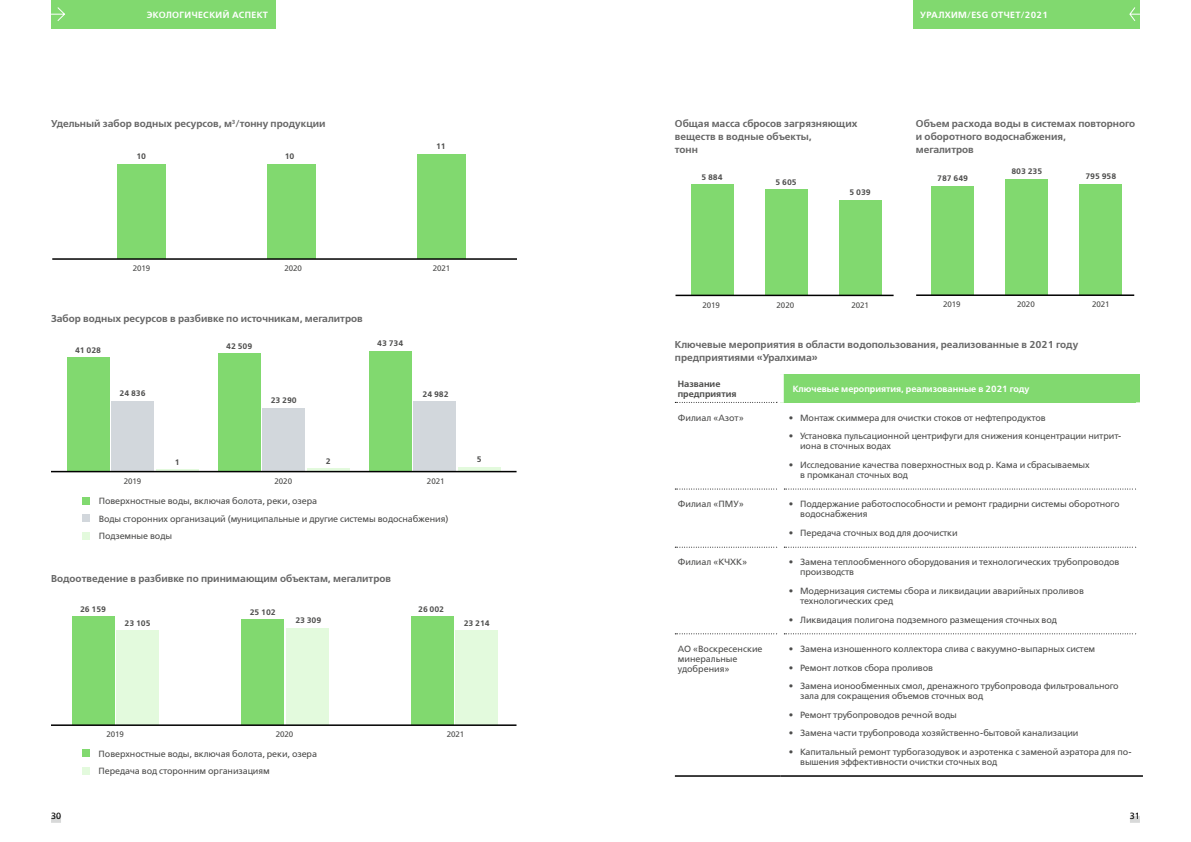
<style>
.page{position:relative;width:1191px;height:842px;background:#fff}
.page>*{position:absolute;margin:0;border:0;box-sizing:border-box;transform-origin:0 0}
.t1{font:600 10px/13px "Free Set";color:#676767}
.t2{font:9px/10px "Free Set";letter-spacing:-.01em;color:#4d4d4c}
.t3{font:600 9px "Free Set";color:#fff}
.t4{font:600 9px "Free Set";letter-spacing:.04em;color:#fff}
.t5{font:600 9px/10px "Free Set";color:#4d4d4c}
.t6{font:9px "Free Set";color:#000}
.t7{font:600 8px "Free Set";letter-spacing:-.01em;color:#4d4d4c}
.t8{font:8px "Free Set";letter-spacing:-.01em;color:#4d4d4c}
</style>
<div class="page">
<div style="left:51px;top:0;width:224px;height:28px;background:#81d96f"></div>
<svg style="left:51px;top:7px;width:14px;height:14px"></svg>
<div style="left:913px;top:0;width:227px;height:28px;background:#81d96f"></div>
<svg style="left:1129px;top:7px;width:11px;height:14px"></svg>
<div style="left:51px;top:816px;width:10px;height:7px;background:#d8d9d9"></div>
<div style="left:1130px;top:816px;width:10px;height:7px;background:#d8d9d9"></div>
<div style="left:117px;top:164px;width:49px;height:94px;background:#81d96f"></div>
<div style="left:267px;top:164px;width:49px;height:94px;background:#81d96f"></div>
<div style="left:417px;top:154px;width:49px;height:104px;background:#81d96f"></div>
<hr style="left:52px;top:258px;width:464px;height:2px;background:#000">
<div style="left:691px;top:184px;width:42px;height:111px;background:#81d96f"></div>
<div style="left:765px;top:189px;width:42px;height:106px;background:#81d96f"></div>
<div style="left:839px;top:200px;width:42px;height:95px;background:#81d96f"></div>
<hr style="left:675px;top:295px;width:218px;height:1px;background:#000">
<div style="left:931px;top:186px;width:43px;height:108px;background:#81d96f"></div>
<div style="left:1005px;top:179px;width:43px;height:115px;background:#81d96f"></div>
<div style="left:1079px;top:184px;width:43px;height:110px;background:#81d96f"></div>
<hr style="left:916px;top:294px;width:218px;height:2px;background:#000">
<div style="left:67px;top:358px;width:42px;height:113px;background:#81d96f"></div>
<div style="left:111px;top:401px;width:43px;height:70px;background:#d2d7dc"></div>
<hr style="left:156px;top:470px;width:42px;height:1px;background:#e3fadd">
<div style="left:218px;top:353px;width:42px;height:118px;background:#81d96f"></div>
<div style="left:262px;top:408px;width:43px;height:63px;background:#d2d7dc"></div>
<hr style="left:307px;top:468px;width:42px;height:3px;background:#e3fadd">
<div style="left:369px;top:351px;width:42px;height:120px;background:#81d96f"></div>
<div style="left:413px;top:401px;width:43px;height:70px;background:#d2d7dc"></div>
<svg style="left:458px;top:467px;width:42px;height:4px"></svg>
<div style="left:83px;top:497px;width:7px;height:7px;background:#81d96f"></div>
<div style="left:83px;top:514px;width:7px;height:8px;background:#d2d7dc"></div>
<div style="left:83px;top:532px;width:7px;height:7px;background:#e3fadd"></div>
<hr style="left:51px;top:471px;width:465px;height:1px;background:#000">
<div style="left:72px;top:616px;width:42px;height:109px;background:#81d96f"></div>
<div style="left:116px;top:630px;width:43px;height:95px;background:#e3fadd"></div>
<div style="left:241px;top:619px;width:43px;height:106px;background:#81d96f"></div>
<div style="left:286px;top:628px;width:42px;height:97px;background:#e3fadd"></div>
<div style="left:411px;top:616px;width:42px;height:109px;background:#81d96f"></div>
<div style="left:455px;top:630px;width:43px;height:95px;background:#e3fadd"></div>
<div style="left:83px;top:750px;width:7px;height:7px;background:#81d96f"></div>
<div style="left:83px;top:767px;width:7px;height:7px;background:#e3fadd"></div>
<hr style="left:51px;top:724px;width:465px;height:2px;background:#000">
<div style="left:780px;top:374px;width:359px;height:28px;background:#81d96f"></div>
<svg style="left:675px;top:489px;width:100px;height:1px"></svg>
<svg style="left:784px;top:489px;width:352px;height:1px"></svg>
<svg style="left:675px;top:547px;width:100px;height:1px"></svg>
<svg style="left:784px;top:547px;width:352px;height:1px"></svg>
<svg style="left:675px;top:633px;width:100px;height:1px"></svg>
<svg style="left:784px;top:633px;width:352px;height:1px"></svg>
<div style="left:776px;top:374px;width:7px;height:28px;background:#fff"></div>
<svg style="left:675px;top:402px;width:100px;height:1px"></svg>
<hr style="left:675px;top:775px;width:105px;height:2px;background:#000">
<hr style="left:780px;top:775px;width:363px;height:2px;background:#000">
<p class="t4" style="left:147px;top:9px;width:123px">ЭКОЛОГИЧЕСКИЙ АСПЕКТ</p>
<p class="t4" style="left:920px;top:9px;width:129px">УРАЛХИМ/ESG ОТЧЕТ/2021</p>
<p class="t1" style="left:51px;top:117px;width:276px">Удельный забор водных ресурсов, м<sup>3</sup>/тонну продукции</p>
<p class="t1" style="left:675px;top:117px;width:184px">Общая масса сбросов загрязняющих веществ в водные объекты,<br>тонн</p>
<p class="t7" style="left:436px;top:141px;width:11px">11</p>
<p class="t7" style="left:136px;top:151px;width:11px">10</p>
<p class="t7" style="left:285px;top:151px;width:11px">10</p>
<p class="t8" style="left:133px;top:263px;width:19px">2019</p>
<p class="t8" style="left:284px;top:263px;width:19px">2020</p>
<p class="t8" style="left:433px;top:263px;width:19px">2021</p>
<p class="t1" style="left:51px;top:312px;width:313px">Забор водных ресурсов в разбивке по источникам, мегалитров</p>
<p class="t7" style="left:701px;top:172px;width:23px">5 884</p>
<p class="t7" style="left:775px;top:177px;width:23px">5 605</p>
<p class="t7" style="left:849px;top:187px;width:23px">5 039</p>
<p class="t8" style="left:702px;top:300px;width:19px">2019</p>
<p class="t8" style="left:776px;top:300px;width:19px">2020</p>
<p class="t8" style="left:851px;top:300px;width:19px">2021</p>
<p class="t1" style="left:916px;top:117px;width:221px">Объем расхода воды в системах повторного и оборотного водоснабжения,<br>мегалитров</p>
<p class="t7" style="left:937px;top:173px;width:32px">787 649</p>
<p class="t7" style="left:1011px;top:166px;width:32px">803 235</p>
<p class="t7" style="left:1085px;top:171px;width:32px">795 958</p>
<p class="t8" style="left:943px;top:299px;width:19px">2019</p>
<p class="t8" style="left:1017px;top:299px;width:19px">2020</p>
<p class="t8" style="left:1092px;top:299px;width:19px">2021</p>
<p class="t7" style="left:75px;top:345px;width:28px">41 028</p>
<p class="t7" style="left:120px;top:388px;width:28px">24 836</p>
<p class="t7" style="left:226px;top:341px;width:28px">42 509</p>
<p class="t7" style="left:377px;top:338px;width:28px">43 734</p>
<p class="t7" style="left:271px;top:395px;width:28px">23 290</p>
<p class="t7" style="left:422px;top:388px;width:28px">24 982</p>
<p class="t7" style="left:175px;top:457px;width:6px">1</p>
<p class="t7" style="left:326px;top:456px;width:6px">2</p>
<p class="t7" style="left:477px;top:454px;width:6px">5</p>
<p class="t8" style="left:124px;top:476px;width:19px">2019</p>
<p class="t8" style="left:274px;top:476px;width:19px">2020</p>
<p class="t8" style="left:427px;top:476px;width:19px">2021</p>
<p class="t2" style="left:99px;top:492px;width:351px;line-height:17.5px">Поверхностные воды, включая болота, реки, озера<br>Воды сторонних организаций (муниципальные и другие системы водоснабжения)<br>Подземные воды</p>
<p class="t1" style="left:51px;top:572px;width:341px">Водоотведение в разбивке по принимающим объектам, мегалитров</p>
<p class="t7" style="left:80px;top:604px;width:28px">26 159</p>
<p class="t7" style="left:250px;top:607px;width:28px">25 102</p>
<p class="t7" style="left:418px;top:604px;width:28px">26 002</p>
<p class="t7" style="left:125px;top:618px;width:28px">23 105</p>
<p class="t7" style="left:295px;top:615px;width:28px">23 309</p>
<p class="t7" style="left:464px;top:618px;width:28px">23 214</p>
<p class="t8" style="left:106px;top:729px;width:19px">2019</p>
<p class="t8" style="left:276px;top:729px;width:19px">2020</p>
<p class="t8" style="left:447px;top:729px;width:19px">2021</p>
<p class="t2" style="left:99px;top:744px;width:220px;line-height:17.5px">Поверхностные воды, включая болота, реки, озера<br>Передача вод сторонним организациям</p>
<p class="t1" style="left:675px;top:338px;width:405px">Ключевые мероприятия в области водопользования, реализованные в 2021 году предприятиями «Уралхима»</p>
<p class="t5" style="left:677px;top:378px;width:60px">Название предприятия</p>
<p class="t3" style="left:792px;top:383px;width:238px">Ключевые мероприятия, реализованные в 2021 году</p>
<p class="t2" style="left:677px;top:412px;width:67px">Филиал «Азот»</p>
<p class="t2" style="left:788px;top:412px;width:259px">• Монтаж скиммера для очистки стоков от нефтепродуктов</p>
<p class="t2" style="left:800px;top:431px;width:323px;text-indent:-11px">• Установка пульсационной центрифуги для снижения концентрации нитрит&shy;иона в сточных водах</p>
<p class="t2" style="left:800px;top:459px;width:291px;text-indent:-11px">• Исследование качества поверхностных вод р. Кама и сбрасываемых в промканал сточных вод</p>
<p class="t2" style="left:677px;top:499px;width:68px">Филиал «ПМУ»</p>
<p class="t2" style="left:800px;top:499px;width:321px;text-indent:-11px">• Поддержание работоспособности и ремонт градирни системы оборотного водоснабжения</p>
<p class="t2" style="left:788px;top:527px;width:170px">• Передача сточных вод для доочистки</p>
<p class="t2" style="left:677px;top:557px;width:71px">Филиал «КЧХК»</p>
<p class="t2" style="left:800px;top:557px;width:321px;text-indent:-11px">• Замена теплообменного оборудования и технологических трубопроводов производств</p>
<p class="t2" style="left:800px;top:586px;width:285px;text-indent:-11px">• Модернизация системы сбора и ликвидации аварийных проливов технологических сред</p>
<p class="t2" style="left:788px;top:614px;width:270px">• Ликвидация полигона подземного размещения сточных вод</p>
<p class="t2" style="left:677px;top:644px;width:86px">АО «Воскресенские минеральные удобрения»</p>
<p class="t2" style="left:788px;top:644px;width:308px">• Замена изношенного коллектора слива с вакуумно-выпарных систем</p>
<p class="t2" style="left:788px;top:662px;width:146px">• Ремонт лотков сбора проливов</p>
<p class="t2" style="left:800px;top:681px;width:320px;text-indent:-11px">• Замена ионообменных смол, дренажного трубопровода фильтровального зала для сокращения объемов сточных вод</p>
<p class="t2" style="left:788px;top:709px;width:170px">• Ремонт трубопроводов речной воды</p>
<p class="t2" style="left:788px;top:728px;width:291px">• Замена части трубопровода хозяйственно-бытовой канализации</p>
<p class="t2" style="left:800px;top:746px;width:333px;text-indent:-11px">• Капитальный ремонт турбогазодувок и аэротенка с заменой аэратора для по&shy;вышения эффективности очистки сточных вод</p>
<p class="t6" style="left:51px;top:810px;width:12px">30</p>
<p class="t6" style="left:1130px;top:810px;width:12px">31</p>
</div>
